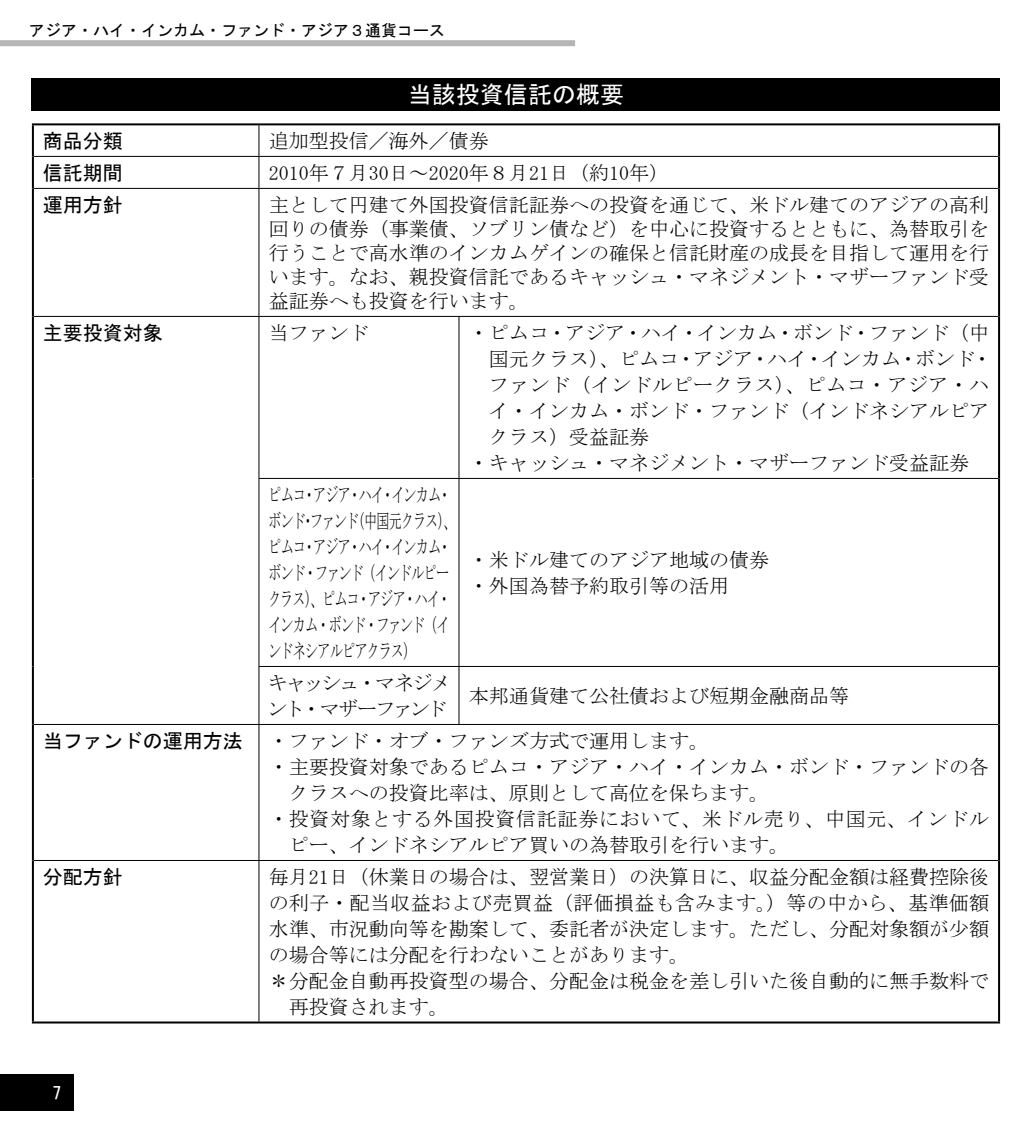
<style>
.page{position:relative;width:1032px;height:1134px;background:#fff}
.page>*{position:absolute;margin:0;border:0;box-sizing:border-box;transform-origin:0 0}
.t1{font:24px "MS Gothic";color:#fff}
.t2{font:20px/24px "MS Mincho";color:#000;text-align:justify}
.t3{font:20px/26px "MS Mincho";letter-spacing:-.065em;color:#000;scale:.65 1}
.t4{font:20px "MS Mincho";letter-spacing:.035em;color:#000}
.t5{font:20px "MS Gothic";color:#000}
.t6{font:20px "MS Mincho";letter-spacing:.02em;color:#000}
.t7{font:20px/26px "MS Mincho";letter-spacing:-.09em;color:#000}
.t8{font:16.6px "HGS Gothic E";color:#fff}
.t9{font:16px "MS Gothic";color:#000}
</style>
<div class="page">
<div style="left:0;top:1074px;width:74px;height:37px;background:#000"></div>
<div style="left:0;top:40px;width:575px;height:6px;background:#b5b5b6"></div>
<div style="left:32px;top:78px;width:968px;height:32px;background:#000"></div>
<hr style="left:32px;top:123px;width:227px;height:2px;background:#000">
<hr style="left:32px;top:125px;width:2px;height:31px;background:#000">
<hr style="left:259px;top:123px;width:741px;height:2px;background:#000">
<hr style="left:32px;top:156px;width:2px;height:32px;background:#000">
<hr style="left:32px;top:188px;width:2px;height:128px;background:#000">
<hr style="left:32px;top:316px;width:2px;height:162px;background:#000">
<hr style="left:32px;top:478px;width:2px;height:188px;background:#000">
<hr style="left:32px;top:666px;width:2px;height:58px;background:#000">
<hr style="left:32px;top:724px;width:2px;height:136px;background:#000">
<hr style="left:32px;top:860px;width:2px;height:161px;background:#000">
<hr style="left:32px;top:1021px;width:968px;height:2px;background:#000">
<hr style="left:998px;top:125px;width:2px;height:31px;background:#000">
<hr style="left:998px;top:156px;width:2px;height:32px;background:#000">
<hr style="left:998px;top:188px;width:2px;height:128px;background:#000">
<hr style="left:998px;top:316px;width:2px;height:162px;background:#000">
<hr style="left:998px;top:478px;width:2px;height:188px;background:#000">
<hr style="left:998px;top:666px;width:2px;height:58px;background:#000">
<hr style="left:998px;top:724px;width:2px;height:136px;background:#000">
<hr style="left:998px;top:860px;width:2px;height:161px;background:#000">
<hr style="left:258px;top:125px;width:1px;height:31px;background:#000">
<hr style="left:34px;top:156px;width:425px;height:1px;background:#000">
<hr style="left:258px;top:157px;width:1px;height:31px;background:#000">
<hr style="left:459px;top:156px;width:539px;height:1px;background:#000">
<hr style="left:34px;top:188px;width:425px;height:1px;background:#000">
<hr style="left:258px;top:189px;width:1px;height:127px;background:#000">
<hr style="left:459px;top:188px;width:539px;height:1px;background:#000">
<hr style="left:34px;top:316px;width:425px;height:1px;background:#000">
<hr style="left:258px;top:317px;width:1px;height:161px;background:#000">
<hr style="left:459px;top:316px;width:539px;height:1px;background:#000">
<hr style="left:458px;top:317px;width:1px;height:161px;background:#000">
<hr style="left:258px;top:478px;width:201px;height:1px;background:#000">
<hr style="left:258px;top:479px;width:1px;height:187px;background:#000">
<hr style="left:459px;top:478px;width:539px;height:1px;background:#000">
<hr style="left:458px;top:479px;width:1px;height:187px;background:#000">
<hr style="left:258px;top:666px;width:201px;height:1px;background:#000">
<hr style="left:258px;top:667px;width:1px;height:57px;background:#000">
<hr style="left:459px;top:666px;width:539px;height:1px;background:#000">
<hr style="left:458px;top:667px;width:1px;height:57px;background:#000">
<hr style="left:34px;top:724px;width:425px;height:1px;background:#000">
<hr style="left:258px;top:725px;width:1px;height:135px;background:#000">
<hr style="left:459px;top:724px;width:539px;height:1px;background:#000">
<hr style="left:34px;top:860px;width:425px;height:1px;background:#000">
<hr style="left:258px;top:861px;width:1px;height:160px;background:#000">
<hr style="left:459px;top:860px;width:539px;height:1px;background:#000">
<p class="t9" style="left:29px;top:23px;width:417px">アジア・ハイ・インカム・ファンド・アジア３通貨コース</p>
<p class="t1" style="left:408px;top:82px;width:217px">当該投資信託の概要</p>
<p class="t5" style="left:43px;top:130px;width:81px">商品分類</p>
<p class="t2" style="left:269px;top:128px;width:221px">追加型投信／海外／債券</p>
<p class="t5" style="left:43px;top:162px;width:81px">信託期間</p>
<p class="t2" style="left:269px;top:160px;width:402px">2010年７月30日～2020年８月21日（約10年）</p>
<p class="t5" style="left:43px;top:194px;width:81px">運用方針</p>
<p class="t2" style="left:269px;top:192px;width:722px">主として円建て外国投資信託証券への投資を通じて、米ドル建てのアジアの高利回りの債券（事業債、ソブリン債など）を中心に投資するとともに、為替取引を行うことで高水準のインカムゲインの確保と信託財産の成長を目指して運用を行います。なお、親投資信託であるキャッシュ・マネジメント・マザーファンド受益証券へも投資を行います。</p>
<p class="t5" style="left:43px;top:322px;width:121px">主要投資対象</p>
<p class="t2" style="left:269px;top:320px;width:101px">当ファンド</p>
<p class="t2" style="left:469px;top:320px;width:521px">・ ピムコ・アジア・ハイ・インカム・ボンド・ファンド（中</p>
<p class="t2" style="left:489px;top:346px;width:505px">国元クラス）、ピムコ・アジア・ハイ・インカム・ボンド・</p>
<p class="t6" style="left:489px;top:374px;width:502px">ファンド（インドルピークラス）、ピムコ・アジア・ハ</p>
<p class="t2" style="left:489px;top:398px;width:502px">イ・インカム・ボンド・ファンド（インドネシアルピア</p>
<p class="t2" style="left:489px;top:424px;width:162px">クラス）受益証券</p>
<p class="t2" style="left:469px;top:450px;width:502px">・ キャッシュ・マネジメント・マザーファンド受益証券</p>
<p class="t3" style="left:268px;top:481px;width:290px">ピムコ・アジア・ハイ・インカム・ボンド・ファンド（中国元クラス）、ピムコ・アジア・ハイ・インカム・ボンド・ファンド（インドルピークラス）、ピムコ・アジア・ハイ・インカム・ボンド・ファンド（インドネシアルピアクラス）</p>
<p class="t2" style="left:469px;top:546px;width:302px;line-height:26px">・米ドル建てのアジア地域の債券・外国為替予約取引等の活用</p>
<p class="t7" style="left:268px;top:669px;width:185px">キャッシュ・マネジメント・マザーファンド</p>
<p class="t2" style="left:469px;top:683px;width:381px">本邦通貨建て公社債および短期金融商品等</p>
<p class="t5" style="left:43px;top:730px;width:201px">当ファンドの運用方法</p>
<p class="t2" style="left:269px;top:728px;width:441px">・ファンド・オブ・ファンズ方式で運用します。</p>
<p class="t2" style="left:269px;top:754px;width:721px">・ 主要投資対象であるピムコ・アジア・ハイ・インカム・ボンド・ファンドの各</p>
<p class="t2" style="left:289px;top:780px;width:481px">クラスへの投資比率は、原則として高位を保ちます。</p>
<p class="t4" style="left:269px;top:808px;width:721px">・ 投資対象とする外国投資信託証券において、米ドル売り、中国元、インドル</p>
<p class="t2" style="left:289px;top:832px;width:501px">ピー、インドネシアルピア買いの為替取引を行います。</p>
<p class="t5" style="left:43px;top:866px;width:81px">分配方針</p>
<p class="t2" style="left:269px;top:864px;width:721px">毎月21日（休業日の場合は、翌営業日）の決算日に、収益分配金額は経費控除後</p>
<p class="t2" style="left:269px;top:890px;width:722px">の利子・配当収益および売買益（評価損益も含みます。）等の中から、基準価額</p>
<p class="t2" style="left:269px;top:916px;width:721px">水準、市況動向等を勘案して、委託者が決定します。ただし、分配対象額が少額</p>
<p class="t2" style="left:269px;top:942px;width:421px">の場合等には分配を行わないことがあります。</p>
<p class="t2" style="left:269px;top:968px;width:721px">＊ 分配金自動再投資型の場合、分配金は税金を差し引いた後自動的に無手数料で</p>
<p class="t2" style="left:289px;top:994px;width:161px">再投資されます。</p>
<p class="t8" style="left:52px;top:1085px;width:11px">7</p>
</div>
